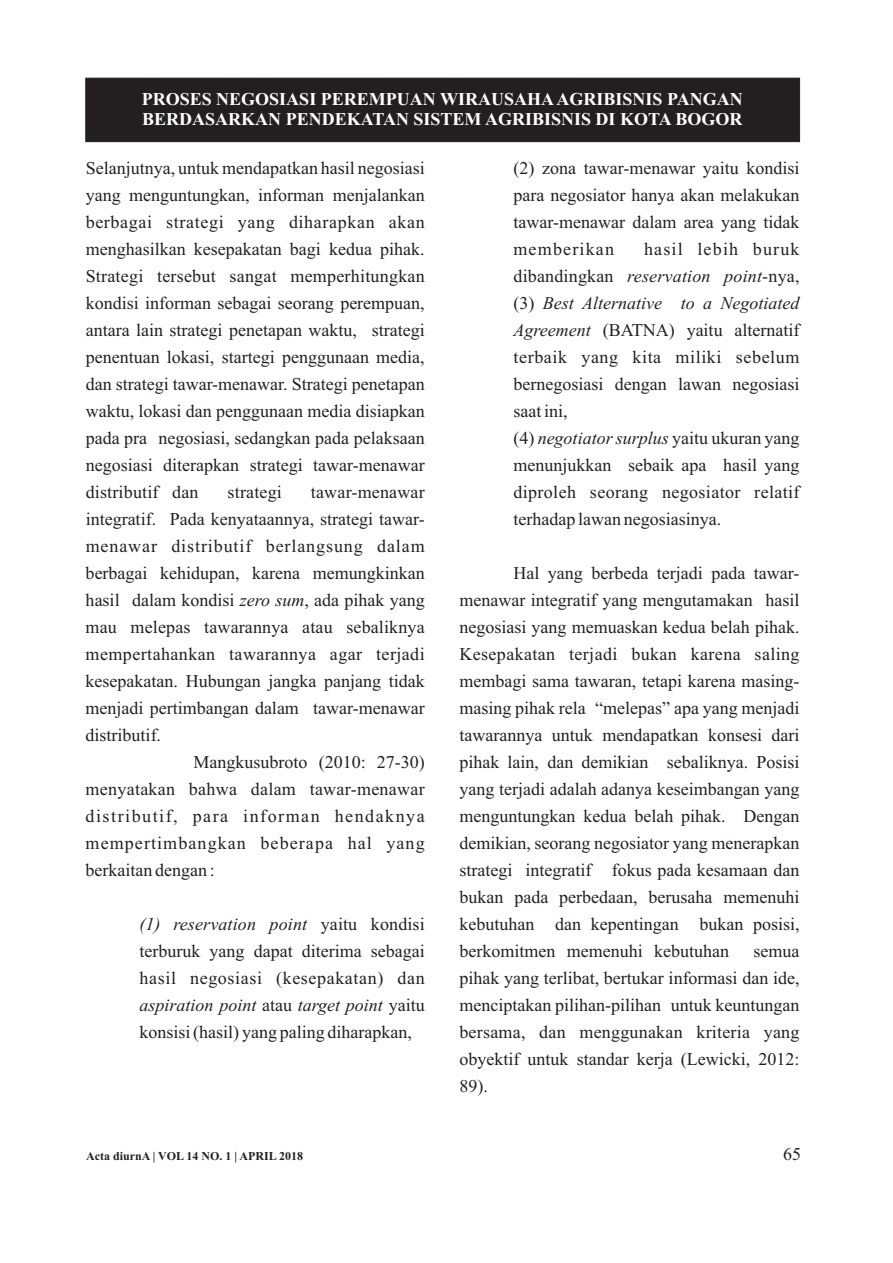
<style>
.page{position:relative;width:893px;height:1263px;background:#fff}
.page>*{position:absolute;margin:0;border:0;box-sizing:border-box;transform-origin:0 0}
.t1{font:18px/27px "Times New Roman";color:#231f20;text-align:justify}
.t2{font:700 18px/20px "Times New Roman";color:#fff}
.t3{font:18px "Times New Roman";letter-spacing:.025em;color:#231f20}
.t4{font:18px "Times New Roman";letter-spacing:.05em;color:#231f20}
.t5{font:18px "Times New Roman";letter-spacing:.085em;color:#231f20}
.t6{font:18px "Times New Roman";letter-spacing:.06em;color:#231f20}
.t7{font:700 12px "Times New Roman";color:#231f20}
.s1{font-style:italic}
</style>
<div class="page">
<div style="left:85px;top:77px;width:715px;height:65px;background:#231f20"></div>
<p class="t2" style="left:142px;top:91px;width:602px">PROSES NEGOSIASI PEREMPUAN WIRAUSAHAAGRIBISNIS PANGAN<br>BERDASARKAN PENDEKATAN SISTEM AGRIBISNIS DI KOTA BOGOR</p>
<p class="t1" style="left:86px;top:156px;width:341px">Selanjutnya, untuk mendapatkan hasil negosiasi yang menguntungkan, informan menjalankan berbagai strategi yang diharapkan akan menghasilkan kesepakatan bagi kedua pihak.<br>Strategi tersebut sangat memperhitungkan kondisi informan sebagai seorang perempuan, antara lain strategi penetapan waktu, strategi penentuan lokasi, startegi penggunaan media, dan strategi tawar-menawar. Strategi penetapan waktu, lokasi dan penggunaan media disiapkan pada pra negosiasi, sedangkan pada pelaksaan negosiasi diterapkan strategi tawar-menawar distributif dan</p>
<p class="t1" style="left:228px;top:480px;width:56px">strategi</p>
<p class="t1" style="left:311px;top:480px;width:115px">tawar-menawar</p>
<p class="t1" style="left:86px;top:507px;width:341px">integratif. Pada kenyataannya, strategi tawar-</p>
<p class="t4" style="left:86px;top:539px;width:341px">menawar distributif berlangsung dalam</p>
<p class="t1" style="left:86px;top:561px;width:341px">berbagai kehidupan, karena memungkinkan</p>
<p class="t1" style="left:86px;top:588px;width:341px">hasil dalam kondisi <span class="s1">zero sum</span>, ada pihak yang</p>
<p class="t1" style="left:86px;top:615px;width:341px">mau melepas tawarannya atau sebaliknya</p>
<p class="t3" style="left:86px;top:647px;width:341px">mempertahankan tawarannya agar terjadi</p>
<p class="t1" style="left:86px;top:669px;width:341px">kesepakatan. Hubungan jangka panjang tidak</p>
<p class="t1" style="left:86px;top:696px;width:341px">menjadi pertimbangan dalam tawar-menawar</p>
<p class="t1" style="left:86px;top:723px;width:77px">distributif.</p>
<p class="t1" style="left:194px;top:750px;width:233px">Mangkusubroto (2010: 27-30)</p>
<p class="t1" style="left:86px;top:777px;width:341px">menyatakan bahwa dalam tawar-menawar</p>
<p class="t5" style="left:86px;top:809px;width:341px">distributif, para informan hendaknya</p>
<p class="t6" style="left:86px;top:836px;width:341px">mempertimbangkan beberapa hal yang</p>
<p class="t1" style="left:86px;top:858px;width:131px">berkaitan dengan :</p>
<p class="t1" style="left:140px;top:912px;width:287px"><span class="s1">(1) reservation point</span> yaitu kondisi terburuk yang dapat diterima sebagai hasil negosiasi (kesepakatan) dan <span class="s1">aspiration point</span> atau <span class="s1">target point</span> yaitu konsisi (hasil) yang paling diharapkan,</p>
<p class="t7" style="left:86px;top:1152px;width:218px">Acta diurnA | VOL 14 NO. 1 | APRIL 2018</p>
<p class="t1" style="left:513px;top:156px;width:288px">(2) zona tawar-menawar yaitu kondisi para negosiator hanya akan melakukan tawar-menawar dalam area yang tidak memberikan</p>
<p class="t1" style="left:513px;top:237px;width:288px;text-align:left;text-indent:131px">hasil lebih buruk dibandingkan <span class="s1">reservation point</span>-nya, (3) <span class="s1">Best Alternative to a Negotiated<br>Agreement</span> (BATNA) yaitu alternatif terbaik yang kita miliki sebelum bernegosiasi dengan lawan negosiasi saat ini,<br>(4) <span class="s1">negotiator surplus</span> yaitu ukuran yang menunjukkan sebaik apa hasil yang diproleh seorang negosiator relatif terhadap lawan negosiasinya.</p>
<p class="t1" style="left:459px;top:561px;width:342px;text-indent:54px">Hal yang berbeda terjadi pada tawar&shy;menawar integratif yang mengutamakan hasil negosiasi yang memuaskan kedua belah pihak.<br>Kesepakatan terjadi bukan karena saling membagi sama tawaran, tetapi karena masing&shy;masing pihak rela “melepas” apa yang menjadi tawarannya untuk mendapatkan konsesi dari pihak lain, dan demikian sebaliknya. Posisi yang terjadi adalah adanya keseimbangan yang menguntungkan kedua belah pihak. Dengan demikian, seorang negosiator yang menerapkan strategi integratif fokus pada kesamaan dan bukan pada perbedaan, berusaha memenuhi kebutuhan dan kepentingan bukan posisi, berkomitmen memenuhi kebutuhan</p>
<p class="t1" style="left:459px;top:939px;width:342px;text-indent:294px">semua pihak yang terlibat, bertukar informasi dan ide, menciptakan pilihan-pilihan untuk keuntungan bersama, dan menggunakan kriteria yang obyektif untuk standar kerja (Lewicki, 2012:<br>89).</p>
<p class="t1" style="left:783px;top:1142px;width:19px">65</p>
</div>
